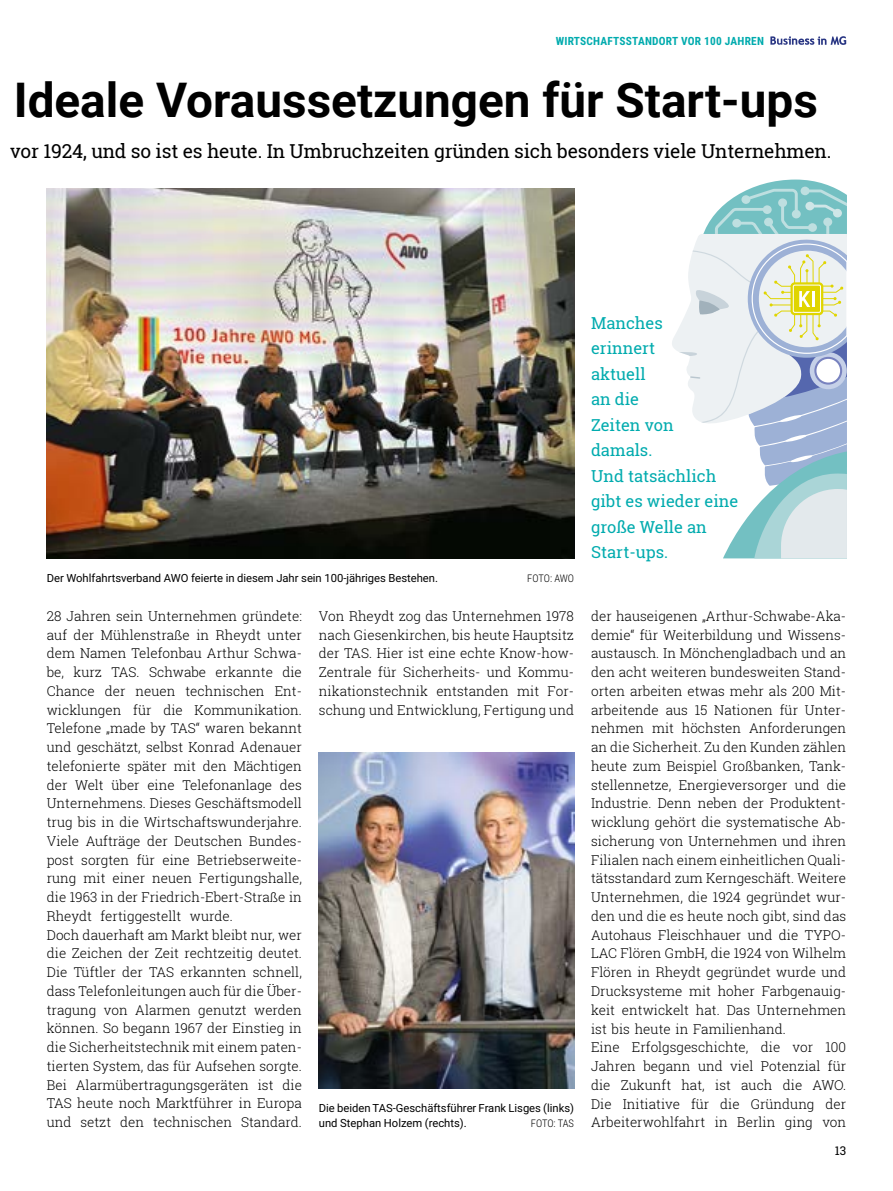
<style>
.page{position:relative;width:893px;height:1191px;background:#fff}
.page>*{position:absolute;margin:0;border:0;box-sizing:border-box;transform-origin:0 0}
.t1{font:700 47.7px "Roboto";color:#000}
.t2{font:19.2px "Roboto Slab";letter-spacing:-.01em;color:#000}
.t3{font:16.5px/25.5px "Roboto Slab";color:#00abae}
.t4{font:300 13.5px/18.8px "Roboto Slab";color:#000}
.t5{font:12px "Roboto Slab";color:#000}
.t6{font:700 11.4px "Roboto Condensed";letter-spacing:.02em;color:#00abae}
.t7{font:11.25px/15px "Roboto";color:#000}
.t8{font:300 10.5px "Roboto Condensed";letter-spacing:-.015em;color:#000}
</style>
<div class="page">
<svg style="left:770px;top:36px;width:76px;height:9px"></svg>
<img style="left:47px;top:188px;width:527px;height:370px">
<img style="left:319px;top:752px;width:255px;height:336px">
<svg style="left:672px;top:179px;width:175px;height:379px"></svg>
<p class="t6" style="left:556px;top:33px;width:210px">WIRTSCHAFTSSTANDORT VOR 100 JAHREN</p>
<h1 class="t1" style="left:14px;top:66px;width:806px">Ideale Voraussetzungen für Start-ups</h1>
<h2 class="t2" style="left:10px;top:138px;width:823px">vor 1924, und so ist es heute. In Umbruchzeiten gründen sich besonders viele Unternehmen.</h2>
<p class="t7" style="left:47px;top:570px;width:393px">Der Wohlfahrtsverband AWO feierte in diesem Jahr sein 100-jähriges Bestehen.</p>
<p class="t8" style="left:527px;top:571px;width:48px">FOTO: AWO</p>
<p class="t3" style="left:591px;top:310px;width:149px">Manches<br>erinnert<br>aktuell<br>an die<br>Zeiten von damals.<br>Und tatsächlich gibt es wieder eine große Welle an<br>Start-ups.</p>
<p class="t4" style="left:47px;top:606px;width:257px">28 Jahren sein Unternehmen gründete: auf der Mühlenstraße in Rheydt unter dem Namen Telefonbau Arthur Schwa&shy;be, kurz TAS. Schwabe erkannte die Chance der neuen technischen Ent&shy;wicklungen für die Kommunikation.<br>Telefone „made by TAS“ waren bekannt und geschätzt, selbst Konrad Adenauer telefonierte später mit den Mächtigen der Welt über eine Telefonanlage des Unternehmens. Dieses Geschäftsmodell trug bis in die Wirtschaftswunderjahre.<br>Viele Aufträge der Deutschen Bundes&shy;post sorgten für eine Betriebserweite&shy;rung mit einer neuen Fertigungshalle, die 1963 in der Friedrich-Ebert-Straße in Rheydt fertiggestellt wurde.<br>Doch dauerhaft am Markt bleibt nur, wer die Zeichen der Zeit rechtzeitig deutet.<br>Die Tüftler der TAS erkannten schnell, dass Telefonleitungen auch für die Über&shy;tragung von Alarmen genutzt werden können. So begann 1967 der Einstieg in die Sicherheitstechnik mit einem paten&shy;tierten System, das für Aufsehen sorgte.<br>Bei Alarmübertragungsgeräten ist die TAS heute noch Marktführer in Europa und setzt den technischen Standard.</p>
<p class="t4" style="left:319px;top:606px;width:257px;text-align:justify">Von Rheydt zog das Unternehmen 1978 nach Giesenkirchen, bis heute Hauptsitz der TAS. Hier ist eine echte Know-how-Zentrale für Sicherheits- und Kommu&shy;nikationstechnik entstanden mit For&shy;schung und Entwicklung, Fertigung und</p>
<p class="t4" style="left:591px;top:606px;width:257px">der hauseigenen „Arthur-Schwabe-Aka&shy;demie“ für Weiterbildung und Wissens&shy;austausch. In Mönchengladbach und an den acht weiteren bundesweiten Stand&shy;orten arbeiten etwas mehr als 200 Mit&shy;arbeitende aus 15 Nationen für Unter&shy;nehmen mit höchsten Anforderungen an die Sicherheit. Zu den Kunden zählen heute zum Beispiel Großbanken, Tank&shy;stellennetze, Energieversorger und die Industrie. Denn neben der Produktent&shy;wicklung gehört die systematische Ab&shy;sicherung von Unternehmen und ihren Filialen nach einem einheitlichen Quali&shy;tätsstandard zum Kerngeschäft. Weitere Unternehmen, die 1924 gegründet wur&shy;den und die es heute noch gibt, sind das Autohaus Fleischhauer und die TYPO-LAC Flören GmbH, die 1924 von Wilhelm Flören in Rheydt gegründet wurde und Drucksysteme mit hoher Farbgenauig&shy;keit entwickelt hat. Das Unternehmen ist bis heute in Familienhand.<br>Eine Erfolgsgeschichte, die vor 100<br>Jahren begann und viel Potenzial für die Zukunft hat, ist auch die AWO.<br>Die Initiative für die Gründung der Arbeiterwohlfahrt in Berlin ging von</p>
<p class="t7" style="left:319px;top:1100px;width:257px">Die beiden TAS-Geschäftsfü hrer Frank Lisges (links) und Stephan Holzem (rechts).</p>
<p class="t8" style="left:531px;top:1116px;width:45px">FOTO: TAS</p>
<p class="t5" style="left:835px;top:1142px;width:13px">13</p>
</div>
